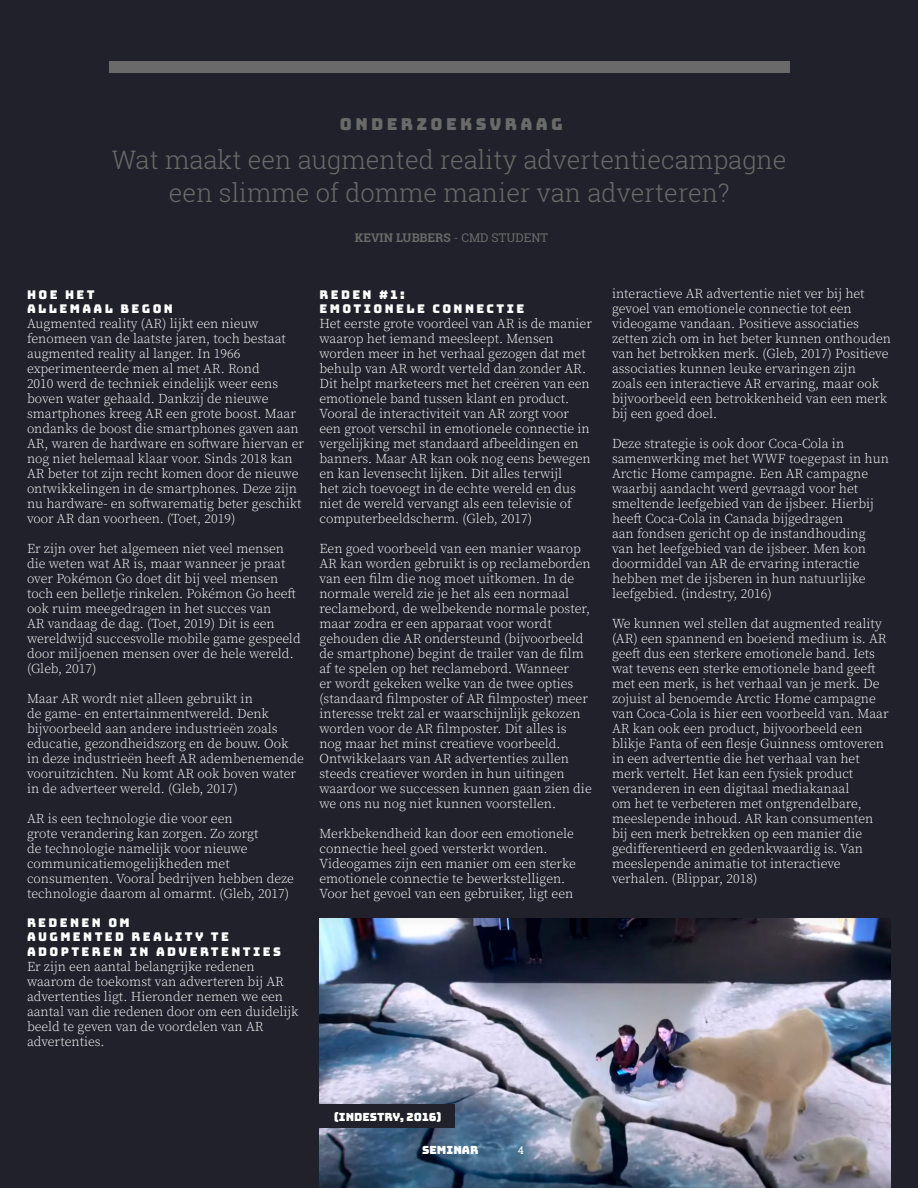
<style>
.page{position:relative;width:918px;height:1188px;background:#20212a}
.page>*{position:absolute;margin:0;border:0;box-sizing:border-box;transform-origin:0 0}
.t1{font:300 25.5px/33px "Roboto Slab";color:#6a6a6a;text-align:center}
.t2{font:16.5px "Bungee";letter-spacing:.2em;color:#6a6a6a}
.t3{font:300 13.5px/15px "Source Serif Pro";color:#fff}
.t4{font:12px/14.4px "Bungee";letter-spacing:.2em;color:#fff}
.t5{font:700 12px "Roboto Slab";color:#6a6a6a}
.t6{font:11.25px "Bungee";color:#fff}
.t7{font:10.5px "Roboto Slab";color:#fff}
.s1{font-weight:400}
</style>
<div class="page">
<div style="left:109px;top:61px;width:680px;height:12px;background:#6a6a6a"></div>
<img style="left:320px;top:918px;width:571px;height:270px">
<div style="left:316px;top:1104px;width:138px;height:24px;background:#20212a"></div>
<p class="t2" style="left:340px;top:114px;width:225px">ONDERZOEKSVRAAG</p>
<h1 class="t1" style="left:112px;top:143px;width:676px">Wat maakt een augmented reality advertentiecampagne een slimme of domme manier van adverteren?</h1>
<p class="t5" style="left:355px;top:229px;width:195px">KEVIN LUBBERS <span class="s1">- CMD STUDENT</span></p>
<p class="t4" style="left:27px;top:287px;width:147px">HOE HET<br>ALLEMAAL BEGON</p>
<p class="t3" style="left:27px;top:316px;width:278px">Augmented reality (AR) lijkt een nieuw fenomeen van de laatste jaren, toch bestaat augmented reality al langer. In 1966 experimenteerde men al met AR. Rond<br>2010 werd de techniek eindelijk weer eens boven water gehaald. Dankzij de nieuwe smartphones kreeg AR een grote boost. Maar ondanks de boost die smartphones gaven aan AR, waren de hardware en software hiervan er nog niet helemaal klaar voor. Sinds 2018 kan AR beter tot zijn recht komen door de nieuwe ontwikkelingen in de smartphones. Deze zijn nu hardware- en softwarematig beter geschikt voor AR dan voorheen. (Toet, 2019)</p>
<p class="t3" style="left:27px;top:541px;width:275px">Er zijn over het algemeen niet veel mensen die weten wat AR is, maar wanneer je praat over Pokémon Go doet dit bij veel mensen toch een belletje rinkelen. Pokémon Go heeft ook ruim meegedragen in het succes van<br>AR vandaag de dag. (Toet, 2019) Dit is een wereldwijd succesvolle mobile game gespeeld door miljoenen mensen over de hele wereld. (Gleb, 2017)</p>
<p class="t3" style="left:27px;top:691px;width:278px">Maar AR wordt niet alleen gebruikt in<br>de game- en entertainmentwereld. Denk bijvoorbeeld aan andere industrieën zoals educatie, gezondheidszorg en de bouw. Ook in deze industrieën heeft AR adembenemende vooruitzichten. Nu komt AR ook boven water in de adverteer wereld. (Gleb, 2017)</p>
<p class="t3" style="left:27px;top:811px;width:269px">AR is een technologie die voor een<br>grote verandering kan zorgen. Zo zorgt<br>de technologie namelijk voor nieuwe communicatiemogelijkheden met consumenten. Vooral bedrijven hebben deze technologie daarom al omarmt. (Gleb, 2017)</p>
<p class="t4" style="left:27px;top:916px;width:255px">REDENEN OM<br>AUGMENTED REALITY TE<br>ADOPTEREN IN ADVERTENTIES</p>
<p class="t3" style="left:27px;top:959px;width:273px">Er zijn een aantal belangrijke redenen waarom de toekomst van adverteren bij AR advertenties ligt. Hieronder nemen we een aantal van die redenen door om een duidelijk beeld te geven van de voordelen van AR advertenties.</p>
<p class="t4" style="left:320px;top:287px;width:206px">REDEN #1:<br>EMOTIONELE CONNECTIE</p>
<p class="t3" style="left:320px;top:316px;width:274px">Het eerste grote voordeel van AR is de manier waarop het iemand meesleept. Mensen worden meer in het verhaal gezogen dat met behulp van AR wordt verteld dan zonder AR.<br>Dit helpt marketeers met het creëren van een emotionele band tussen klant en product.<br>Vooral de interactiviteit van AR zorgt voor een groot verschil in emotionele connectie in vergelijking met standaard afbeeldingen en banners. Maar AR kan ook nog eens bewegen en kan levensecht lijken. Dit alles terwijl<br>het zich toevoegt in de echte wereld en dus niet de wereld vervangt als een televisie of computerbeeldscherm. (Gleb, 2017)</p>
<p class="t3" style="left:320px;top:541px;width:274px">Een goed voorbeeld van een manier waarop AR kan worden gebruikt is op reclameborden van een film die nog moet uitkomen. In de normale wereld zie je het als een normaal reclamebord, de welbekende normale poster, maar zodra er een apparaat voor wordt gehouden die AR ondersteund (bijvoorbeeld de smartphone) begint de trailer van de film af te spelen op het reclamebord. Wanneer<br>er wordt gekeken welke van de twee opties (standaard filmposter of AR filmposter) meer interesse trekt zal er waarschijnlijk gekozen worden voor de AR filmposter. Dit alles is nog maar het minst creatieve voorbeeld.<br>Ontwikkelaars van AR advertenties zullen steeds creatiever worden in hun uitingen waardoor we successen kunnen gaan zien die we ons nu nog niet kunnen voorstellen.</p>
<p class="t3" style="left:320px;top:826px;width:258px">Merkbekendheid kan door een emotionele connectie heel goed versterkt worden.<br>Videogames zijn een manier om een sterke emotionele connectie te bewerkstelligen.<br>Voor het gevoel van een gebruiker, ligt een</p>
<p class="t3" style="left:612px;top:287px;width:280px">interactieve AR advertentie niet ver bij het gevoel van emotionele connectie tot een videogame vandaan. Positieve associaties zetten zich om in het beter kunnen onthouden van het betrokken merk. (Gleb, 2017) Positieve associaties kunnen leuke ervaringen zijn<br>zoals een interactieve AR ervaring, maar ook bijvoorbeeld een betrokkenheid van een merk bij een goed doel.</p>
<p class="t3" style="left:612px;top:437px;width:279px">Deze strategie is ook door Coca-Cola in samenwerking met het WWF toegepast in hun Arctic Home campagne. Een AR campagne waarbij aandacht werd gevraagd voor het smeltende leefgebied van de ijsbeer. Hierbij heeft Coca-Cola in Canada bijgedragen<br>aan fondsen gericht op de instandhouding van het leefgebied van de ijsbeer. Men kon doormiddel van AR de ervaring interactie hebben met de ijsberen in hun natuurlijke leefgebied. (indestry, 2016)</p>
<p class="t3" style="left:612px;top:617px;width:278px">We kunnen wel stellen dat augmented reality (AR) een spannend en boeiend medium is. AR geeft dus een sterkere emotionele band. Iets wat tevens een sterke emotionele band geeft met een merk, is het verhaal van je merk. De zojuist al benoemde Arctic Home campagne van Coca-Cola is hier een voorbeeld van. Maar AR kan ook een product, bijvoorbeeld een blikje Fanta of een flesje Guinness omtoveren in een advertentie die het verhaal van het merk vertelt. Het kan een fysiek product veranderen in een digitaal mediakanaal<br>om het te verbeteren met ontgrendelbare, meeslepende inhoud. AR kan consumenten bij een merk betrekken op een manier die gedifferentieerd en gedenkwaardig is. Van meeslepende animatie tot interactieve verhalen. (Blippar, 2018)</p>
<p class="t6" style="left:334px;top:1110px;width:109px">(INDESTRY, 2016)</p>
<p class="t6" style="left:422px;top:1144px;width:58px">SEMINAR</p>
<p class="t7" style="left:518px;top:1143px;width:8px">4</p>
</div>
